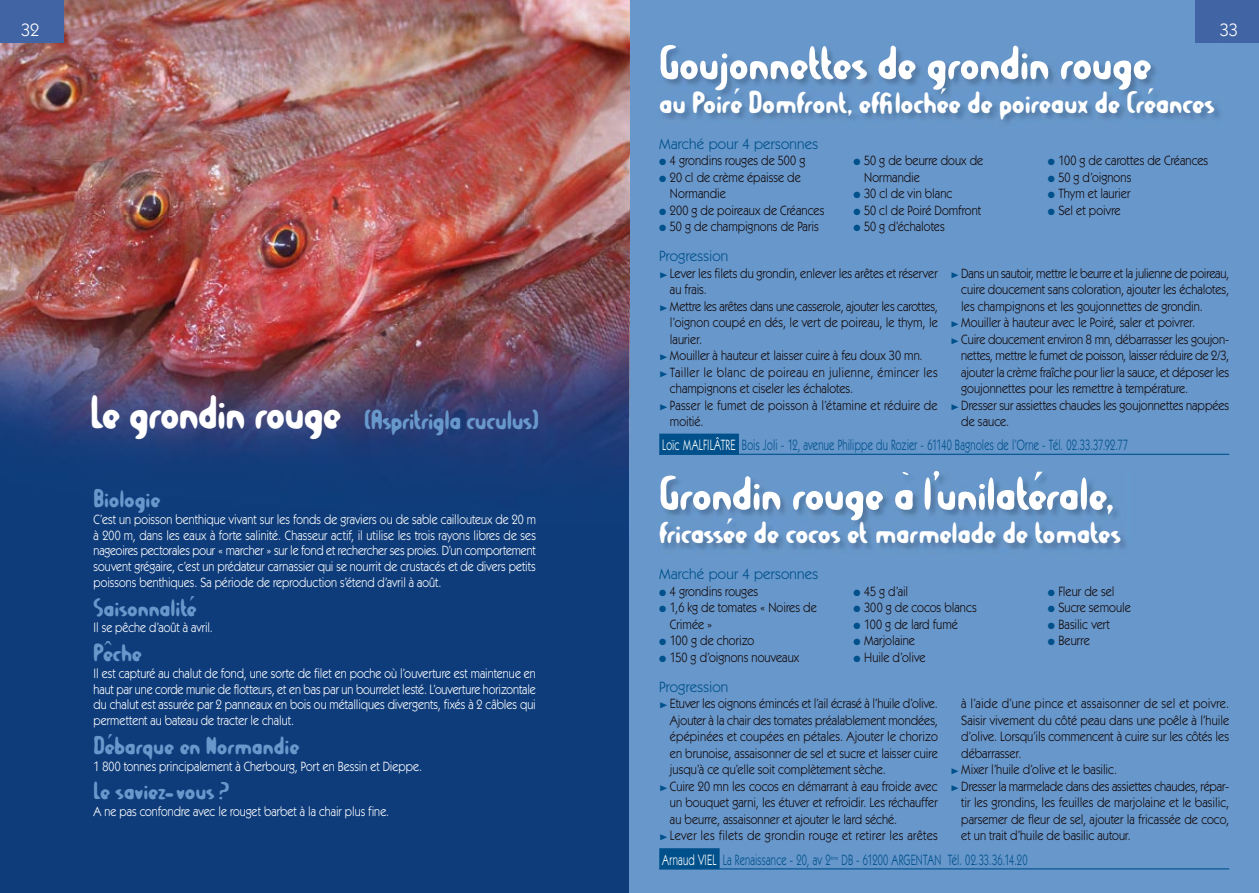
<style>
.page{position:relative;width:1259px;height:893px;background:#fff}
.page>*{position:absolute;margin:0;border:0;box-sizing:border-box;transform-origin:0 0}
.t1{font:51px "Balcony Angels";letter-spacing:-.005em;color:#fff}
.t2{font:33px "Balcony Angels";letter-spacing:-.005em;color:#fff}
.t3{font:30px "Balcony Angels";letter-spacing:-.01em;color:#6898cb}
.t4{font:27px "Balcony Angels";letter-spacing:-.005em;color:#6898cb}
.t5{font:18px "Itc Kabel";color:#fff}
.t6{font:15px "Itc Kabel";letter-spacing:.015em;color:#00508b;scale:.69 1}
.t7{font:15px "Itc Kabel";letter-spacing:.015em;color:#00508b}
.t8{font:13.5px/16.5px "Itc Kabel";color:#130a0d;scale:.9 1}
.t9{font:13.5px/15.8px "Itc Kabel";letter-spacing:.005em;color:#fff;text-align:justify;scale:.88 1}
.t10{font:9px/16.5px "Zapf Dingbats ITC";color:#00508b;text-align:justify}
.t11{font:9px/16.5px "Zeal";color:#00508b}
.t12{font:6px "Itc Kabel";color:#00508b;scale:.69 1}
.s1{font-size:51px;color:#fff}
.s2{color:#fff}
</style>
<div class="page">
<div style="left:0;top:0;width:629px;height:893px;background:#0e3c7b"></div>
<div style="left:629px;top:0;width:630px;height:893px;background:#6898cb"></div>
<img style="left:0;top:0;width:629px;height:466px">
<img style="left:629px;top:0;width:1px;height:539px">
<img style="left:663px;top:48px;width:557px;height:75px">
<hr style="left:659px;top:454px;width:570px;height:1px;background:#00508b">
<div style="left:659px;top:434px;width:80px;height:21px;background:#00508b"></div>
<img style="left:662px;top:475px;width:464px;height:75px">
<div style="left:659px;top:848px;width:60px;height:21px;background:#00508b"></div>
<hr style="left:659px;top:868px;width:570px;height:1px;background:#00508b">
<div style="left:0;top:0;width:64px;height:43px;background:#4164a4"></div>
<div style="left:1195px;top:0;width:64px;height:43px;background:#4164a4"></div>
<h3 class="t5" style="left:21px;top:19px;width:19px">32</h3>
<h3 class="t5" style="left:1219px;top:19px;width:19px">33</h3>
<h1 class="t1" style="left:659px;top:40px;width:494px">Goujonnettes de grondin rouge</h1>
<h2 class="t2" style="left:659px;top:87px;width:557px">au Poiré Domfront, effilochée de poireaux de Créances</h2>
<h3 class="t3" style="left:90px;top:407px;width:450px"><span class="s1">Le grondin rouge</span> (Aspritrigla cuculus)</h3>
<h3 class="t4" style="left:94px;top:487px;width:68px">Biologie</h3>
<p class="t9" style="left:94px;top:511px;width:504px">C’est un poisson benthique vivant sur les fonds de graviers ou de sable caillouteux de 20 m à 200 m, dans les eaux à forte salinité. Chasseur actif, il utilise les trois rayons libres de ses nageoires pectorales pour « marcher » sur le fond et rechercher ses proies. D’un comportement souvent grégaire, c’est un prédateur carnassier qui se nourrit de crustacés et de divers petits poissons benthiques. Sa période de reproduction s’étend d’avril à août.</p>
<h3 class="t4" style="left:94px;top:595px;width:104px">Saisonnalité</h3>
<p class="t9" style="left:94px;top:620px;width:137px">Il se pêche d’août à avril.</p>
<h3 class="t4" style="left:94px;top:641px;width:50px">Pêche</h3>
<p class="t9" style="left:94px;top:665px;width:504px">Il est capturé au chalut de fond, une sorte de filet en poche où l’ouverture est maintenue en haut par une corde munie de flotteurs, et en bas par un bourrelet lesté. L’ouverture horizontale du chalut est assurée par 2 panneaux en bois ou métalliques divergents, fixés à 2 câbles qui permettent au bateau de tracter le chalut.</p>
<h3 class="t4" style="left:94px;top:733px;width:207px">Débarque en Normandie</h3>
<p class="t9" style="left:94px;top:758px;width:375px">1 800 tonnes principalement à Cherbourg, Port en Bessin et Dieppe.</p>
<h3 class="t4" style="left:94px;top:779px;width:137px">Le saviez-vous ?</h3>
<p class="t9" style="left:94px;top:803px;width:337px">A ne pas confondre avec le rouget barbet à la chair plus fine.</p>
<p class="t7" style="left:659px;top:135px;width:160px">Marché pour 4 personnes</p>
<p class="t8" style="left:670px;top:152px;width:173px">4 grondins rouges de 500 g<br>20 cl de crème épaisse de<br>Normandie<br>200 g de poireaux de Créances<br>50 g de champignons de Paris</p>
<p class="t8" style="left:864px;top:152px;width:134px">50 g de beurre doux de<br>Normandie<br>30 cl de vin blanc<br>50 cl de Poiré Domfront<br>50 g d’échalotes</p>
<p class="t10" style="left:853px;top:154px;width:9px">●</p>
<p class="t10" style="left:853px;top:187px;width:9px">● ● ●</p>
<p class="t8" style="left:1058px;top:152px;width:168px">100 g de carottes de Créances<br>50 g d’oignons<br>Thym et laurier<br>Sel et poivre</p>
<p class="t10" style="left:1047px;top:154px;width:9px">● ● ● ●</p>
<p class="t7" style="left:659px;top:247px;width:71px">Progression</p>
<p class="t8" style="left:670px;top:265px;width:299px">Lever les filets du grondin, enlever les arêtes et réserver au frais.<br>Mettre les arêtes dans une casserole, ajouter les carottes, l’oignon coupé en dés, le vert de poireau, le thym, le laurier.<br>Mouiller à hauteur et laisser cuire à feu doux 30 mn.<br>Tailler le blanc de poireau en julienne, émincer les champignons et ciseler les échalotes.<br>Passer le fumet de poisson à l’étamine et réduire de moitié.</p>
<p class="t8" style="left:961px;top:265px;width:299px">Dans un sautoir, mettre le beurre et la julienne de poireau, cuire doucement sans coloration, ajouter les échalotes, les champignons et les goujonnettes de grondin.<br>Mouiller à hauteur avec le Poiré, saler et poivrer.<br>Cuire doucement environ 8 mn, débarrasser les goujon&shy;nettes, mettre le fumet de poisson, laisser réduire de 2/3, ajouter la crème fraîche pour lier la sauce, et déposer les goujonnettes pour les remettre à température.<br>Dresser sur assiettes chaudes les goujonnettes nappées de sauce.</p>
<p class="t11" style="left:659px;top:267px;width:10px">®</p>
<p class="t11" style="left:659px;top:300px;width:10px">®</p>
<p class="t11" style="left:950px;top:267px;width:10px">®</p>
<p class="t11" style="left:950px;top:316px;width:10px">® ®</p>
<p class="t11" style="left:659px;top:349px;width:10px">® ®</p>
<p class="t11" style="left:659px;top:399px;width:10px">®</p>
<p class="t11" style="left:950px;top:399px;width:10px">®</p>
<p class="t6" style="left:662px;top:436px;width:676px"><span class="s2">Loïc MALFILÂTRE</span> Bois Joli - 12, avenue Philippe du Rozier - 61140 Bagnoles de l’Orne - Tél. 02.33.37.92.77</p>
<h1 class="t1" style="left:659px;top:471px;width:456px">Grondin rouge à l’unilatérale,</h1>
<h2 class="t2" style="left:659px;top:518px;width:463px">fricassée de cocos et marmelade de tomates</h2>
<p class="t7" style="left:659px;top:565px;width:160px">Marché pour 4 personnes</p>
<p class="t8" style="left:670px;top:583px;width:165px">4 grondins rouges<br>1,6 kg de tomates « Noires de<br>Crimée »<br>100 g de chorizo<br>150 g d’oignons nouveaux</p>
<p class="t8" style="left:864px;top:583px;width:127px">45 g d’ail<br>300 g de cocos blancs<br>100 g de lard fumé<br>Marjolaine<br>Huile d’olive</p>
<p class="t10" style="left:853px;top:584px;width:9px">● ● ● ● ●</p>
<p class="t8" style="left:1058px;top:583px;width:82px">Fleur de sel<br>Sucre semoule<br>Basilic vert<br>Beurre</p>
<p class="t10" style="left:1047px;top:584px;width:9px">● ● ● ●</p>
<p class="t7" style="left:659px;top:678px;width:71px">Progression</p>
<p class="t8" style="left:670px;top:695px;width:299px">Etuver les oignons émincés et l’ail écrasé à l’huile d’olive.<br>Ajouter à la chair des tomates préalablement mondées, épépinées et coupées en pétales. Ajouter le chorizo en brunoise, assaisonner de sel et sucre et laisser cuire jusqu’à ce qu’elle soit complètement sèche.<br>Cuire 20 mn les cocos en démarrant à eau froide avec un bouquet garni, les étuver et refroidir. Les réchauffer au beurre, assaisonner et ajouter le lard séché.<br>Lever les filets de grondin rouge et retirer les arêtes</p>
<p class="t11" style="left:659px;top:697px;width:10px">®</p>
<p class="t11" style="left:659px;top:780px;width:10px">®</p>
<p class="t11" style="left:659px;top:829px;width:10px">®</p>
<p class="t8" style="left:961px;top:695px;width:299px">à l’aide d’une pince et assaisonner de sel et poivre.<br>Saisir vivement du côté peau dans une poêle à l’huile d’olive. Lorsqu’ils commencent à cuire sur les côtés les débarrasser.<br>Mixer l’huile d’olive et le basilic.<br>Dresser la marmelade dans des assiettes chaudes, répar&shy;tir les grondins, les feuilles de marjolaine et le basilic, parsemer de fleur de sel, ajouter la fricassée de coco, et un trait d’huile de basilic autour.</p>
<p class="t11" style="left:950px;top:763px;width:10px">® ®</p>
<p class="t6" style="left:662px;top:851px;width:245px"><span class="s2">Arnaud VIEL</span> La Renaissance - 20, av 2</p>
<p class="t12" style="left:830px;top:854px;width:13px">ème</p>
<p class="t6" style="left:841px;top:851px;width:271px">DB - 61200 ARGENTAN Tél. 02.33.36.14.20</p>
</div>
